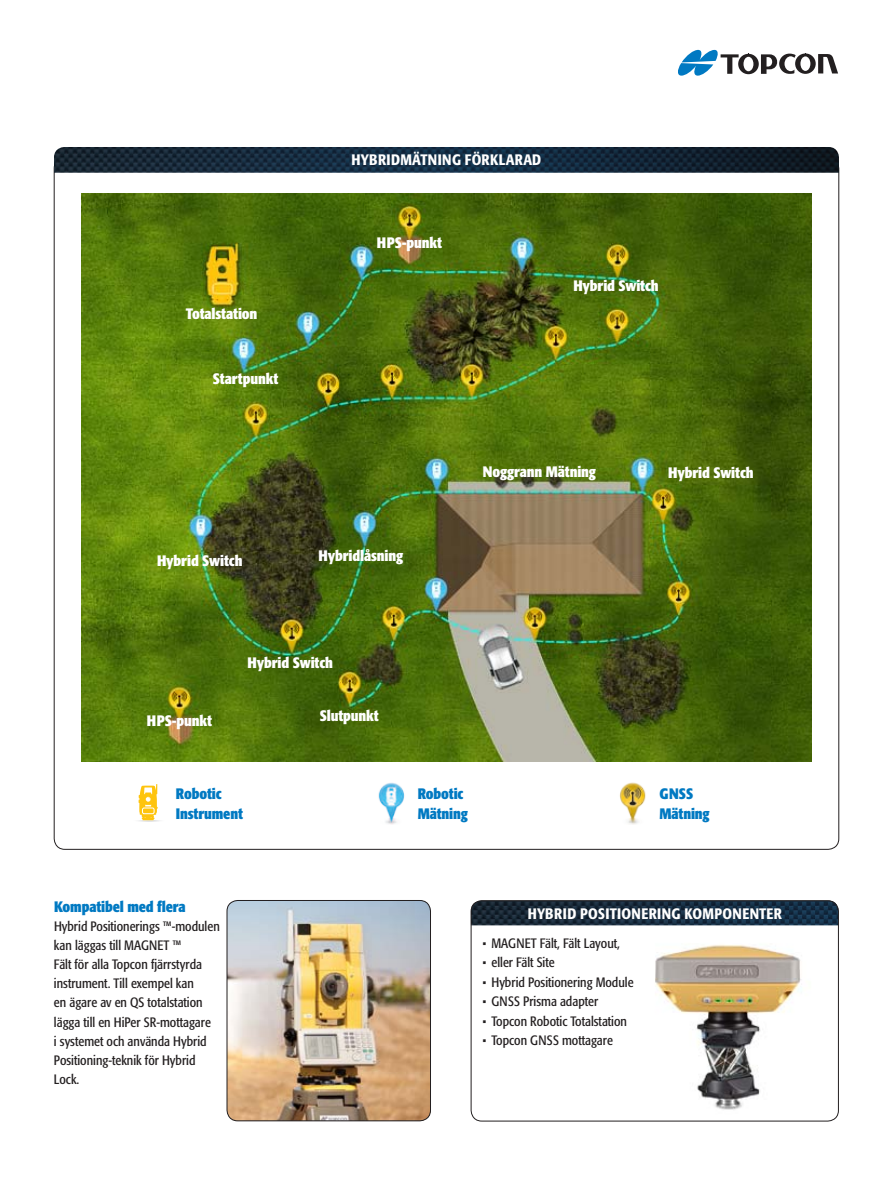
<style>
.page{position:relative;width:893px;height:1188px;background:#fff}
.page>*{position:absolute;margin:0;border:0;box-sizing:border-box;transform-origin:0 0}
.t1{font:700 condensed 15px "Formata Pro";letter-spacing:-.01em;color:#fff}
.t2{font:700 condensed 15px/19.5px "Formata Pro";letter-spacing:-.01em;color:#0079c2}
.t3{font:500 condensed 15px "Formata Pro";letter-spacing:.02em;color:#fff}
.t4{font:condensed 13.5px/19.2px "Formata Pro";color:#231f20}
</style>
<div class="page">
<img style="left:54px;top:147px;width:785px;height:26px">
<svg style="left:678px;top:50px;width:160px;height:26px"></svg>
<img style="left:655px;top:944px;width:184px;height:170px">
<img style="left:471px;top:901px;width:368px;height:24px">
<div style="left:471px;top:901px;width:368px;height:220px;border:1px solid #231f20;border-radius:11px"></div>
<img style="left:227px;top:900px;width:203px;height:221px">
<div style="left:227px;top:900px;width:204px;height:221px;border:1px solid #231f20;border-radius:11px"></div>
<img style="left:82px;top:193px;width:729px;height:568px">
<img style="left:378px;top:782px;width:27px;height:43px">
<img style="left:619px;top:782px;width:27px;height:43px">
<svg style="left:138px;top:784px;width:22px;height:38px"></svg>
<div style="left:142px;top:808px;width:12px;height:6px;border:1px solid #fff;border-radius:2px"></div>
<p class="t3" style="left:352px;top:150px;width:191px">HYBRIDMÄTNING FÖRKLARAD</p>
<p class="t1" style="left:186px;top:305px;width:73px">Totalstation</p>
<p class="t1" style="left:213px;top:369px;width:67px">Startpunkt</p>
<p class="t1" style="left:377px;top:233px;width:67px">HPS-punkt</p>
<p class="t1" style="left:157px;top:551px;width:87px">Hybrid Switch</p>
<p class="t1" style="left:319px;top:546px;width:86px">Hybridlåsning</p>
<p class="t1" style="left:147px;top:711px;width:67px">HPS-punkt</p>
<p class="t1" style="left:248px;top:653px;width:87px">Hybrid Switch</p>
<p class="t1" style="left:320px;top:706px;width:61px">Slutpunkt</p>
<p class="t1" style="left:573px;top:276px;width:87px">Hybrid Switch</p>
<p class="t1" style="left:483px;top:462px;width:115px">Noggrann Mätning</p>
<p class="t1" style="left:668px;top:463px;width:87px">Hybrid Switch</p>
<p class="t2" style="left:176px;top:784px;width:69px">Robotic<br>Instrument</p>
<p class="t2" style="left:54px;top:897px;width:133px">Kompatibel med flera</p>
<p class="t4" style="left:54px;top:916px;width:167px">Hybrid Positionerings ™-modulen kan läggas till MAGNET ™<br>Fält för alla Topcon fjärrstyrda instrument. Till exempel kan<br>en ägare av en QS totalstation lägga till en HiPer SR-mottagare<br>i systemet och använda Hybrid<br>Positioning-teknik för Hybrid<br>Lock.</p>
<p class="t2" style="left:418px;top:784px;width:52px">Robotic<br>Mätning</p>
<p class="t2" style="left:659px;top:784px;width:52px">GNSS<br>Mätning</p>
<p class="t3" style="left:528px;top:904px;width:241px">HYBRID POSITION ERING KOMPONENTER</p>
<p class="t4" style="left:482px;top:933px;width:139px">• MAGNET Fält, Fält Layout,</p>
<p class="t4" style="left:482px;top:953px;width:74px">• eller Fält Site</p>
<p class="t4" style="left:482px;top:972px;width:153px">• Hybrid Positionering Module</p>
<p class="t4" style="left:482px;top:992px;width:117px">• GNSS Prisma adapter</p>
<p class="t4" style="left:482px;top:1011px;width:146px">• Topcon Robotic Totalstation</p>
<p class="t4" style="left:482px;top:1031px;width:132px">• Topcon GNSS mottagare</p>
</div>
